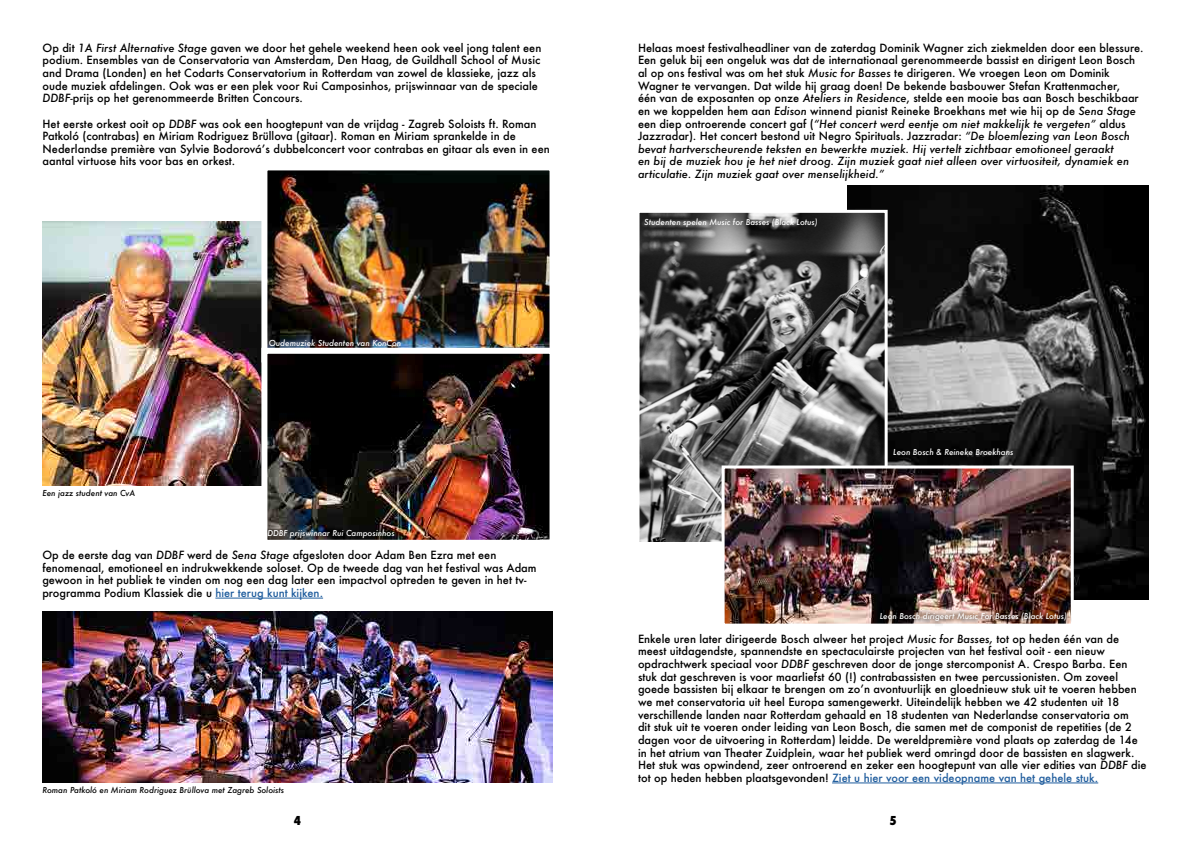
<style>
.page{position:relative;width:1191px;height:842px;background:#fff}
.page>*{position:absolute;margin:0;border:0;box-sizing:border-box;transform-origin:0 0}
.t1{font:800 condensed 12px "Futura";color:#000}
.t2{font:500 11px/12.6px "Futura";color:#000}
.t3{font:italic 500 8px "Futura";color:#fff}
.t4{font:italic 500 8px "Futura";color:#000}
.s1{font-style:italic}
.s2{color:#215e9e}
</style>
<div class="page">
<img style="left:43px;top:222px;width:218px;height:263px">
<img style="left:268px;top:171px;width:280px;height:177px">
<div style="left:261px;top:164px;width:294px;height:198px;border:6px solid #fff"></div>
<img style="left:268px;top:355px;width:280px;height:184px">
<div style="left:261px;top:348px;width:294px;height:198px;border:6px solid #fff"></div>
<hr style="left:215px;top:598px;width:108px;height:1px;background:#215e9e">
<img style="left:42px;top:611px;width:511px;height:171px">
<img style="left:848px;top:185px;width:300px;height:414px">
<img style="left:640px;top:214px;width:243px;height:327px">
<div style="left:636px;top:210px;width:251px;height:361px;border:3px solid #fff"></div>
<img style="left:725px;top:469px;width:344px;height:154px">
<div style="left:721px;top:465px;width:352px;height:162px;border:3px solid #fff"></div>
<hr style="left:832px;top:782px;width:266px;height:1px;background:#215e9e">
<img style="left:875px;top:607px;width:197px;height:19px">
<p class="t2" style="left:43px;top:41px;width:500px">Op dit <span class="s1">1A First Alternative Stage</span> gaven we door het gehele weekend heen ook veel jong talent een podium. Ensembles van de Conservatoria van Amsterdam, Den Haag, de Guildhall School of Music and Drama (Londen) en het Codarts Conservatorium in Rotterdam van zowel de klassieke, jazz als oude muziek afdelingen. Ook was er een plek voor Rui Camposinhos, prijswinnaar van de speciale <span class="s1">DDBF-</span>prijs op het gerenommeerde Britten Concours.</p>
<p class="t2" style="left:43px;top:117px;width:509px">Het eerste orkest ooit op <span class="s1">DDBF</span> was ook een hoogtepunt van de vrijdag - Zagreb Soloists ft. Roman Patkoló (contrabas) en Miriam Rodriguez Brüllova (gitaar). Roman en Miriam sprankelde in de Nederlandse première van Sylvie Bodorová’s dubbelconcert voor contrabas en gitaar als even in een aantal virtuose hits voor bas en orkest.</p>
<p class="t4" style="left:43px;top:487px;width:94px">Een jazz student van CvA</p>
<p class="t3" style="left:269px;top:337px;width:134px">Oudemuziek Studenten van KonCon</p>
<p class="t3" style="left:267px;top:528px;width:129px">DDBF prijswinnar Rui Camposinhos</p>
<p class="t2" style="left:42px;top:548px;width:496px">Op de eerste dag van <span class="s1">DDBF</span> werd de <span class="s1">Sena Stage</span> afgesloten door Adam Ben Ezra met een fenomenaal, emotioneel en indrukwekkende soloset. Op de tweede dag van het festival was Adam gewoon in het publiek te vinden om nog een dag later een impactvol optreden te geven in het tv&shy;programma Podium Klassiek die u <span class="s2">hier terug kunt kijken.</span></p>
<p class="t4" style="left:43px;top:785px;width:243px">Roman Patkoló en Miriam Rodriguez Brüllova met Zagreb Soloists</p>
<p class="t2" style="left:638px;top:41px;width:507px">Helaas moest festivalheadliner van de zaterdag Dominik Wagner zich ziekmelden door een blessure.<br>Een geluk bij een ongeluk was dat de internationaal gerenommeerde bassist en dirigent Leon Bosch al op ons festival was om het stuk <span class="s1">Music for Basses</span> te dirigeren. We vroegen Leon om Dominik Wagner te vervangen. Dat wilde hij graag doen! De bekende basbouwer Stefan Krattenmacher,<br>één van de exposanten op onze <span class="s1">Ateliers in Residence</span>, stelde een mooie bas aan Bosch beschikbaar en we koppelden hem aan <span class="s1">Edison</span> winnend pianist Reineke Broekhans met wie hij op de <span class="s1">Sena Stage </span>een diep ontroerende concert gaf (<span class="s1">“Het concert werd eentje om niet makkelijk te vergeten”</span> aldus Jazzradar)<span class="s1">.</span> Het concert bestond uit Negro Spirituals. Jazzradar: <span class="s1">“De bloemlezing van Leon Bosch bevat hartverscheurende teksten en bewerkte muziek. Hij vertelt zichtbaar emotioneel geraakt<br>en bij de muziek hou je het niet droog. Zijn muziek gaat niet alleen over virtuositeit, dynamiek en articulatie. Zijn muziek gaat over menselijkheid.”</span></p>
<p class="t3" style="left:644px;top:217px;width:175px">Studenten spelen Music for Basses (Black Lotus)</p>
<p class="t3" style="left:893px;top:446px;width:122px">Leon Bosch &amp; Reineke Broekhans</p>
<p class="t3" style="left:879px;top:611px;width:188px">Leon Bosch dirigeert Music For Basses (Black Lotus)</p>
<p class="t2" style="left:638px;top:632px;width:510px">Enkele uren later dirigeerde Bosch alweer het project <span class="s1">Music for Basses,</span> tot op heden één van de meest uitdagendste, spannendste en spectaculairste projecten van het festival ooit - een nieuw opdrachtwerk speciaal voor <span class="s1">DDBF</span> geschreven door de jonge stercomponist A. Crespo Barba. Een stuk dat geschreven is voor maarliefst 60 (!) contrabassisten en twee percussionisten. Om zoveel goede bassisten bij elkaar te brengen om zo’n avontuurlijk en gloednieuw stuk uit te voeren hebben we met conservatoria uit heel Europa samengewerkt. Uiteindelijk hebben we 42 studenten uit 18 verschillende landen naar Rotterdam gehaald en 18 studenten van Nederlandse conservatoria om<br>dit stuk uit te voeren onder leiding van Leon Bosch, die samen met de componist de repetities (de 2 dagen voor de uitvoering in Rotterdam) leidde. De wereldpremière vond plaats op zaterdag de 14e in het atrium van Theater Zuidplein, waar het publiek werd omringd door de bassisten en slagwerk.<br>Het stuk was opwindend, zeer ontroerend en zeker een hoogtepunt van alle vier edities van <span class="s1">DDBF</span> die tot op heden hebben plaatsgevonden! <span class="s2">Ziet u hier voor een videopname van het gehele stuk.</span></p>
<p class="t1" style="left:294px;top:813px;width:9px">4</p>
<p class="t1" style="left:889px;top:813px;width:9px">5</p>
</div>
